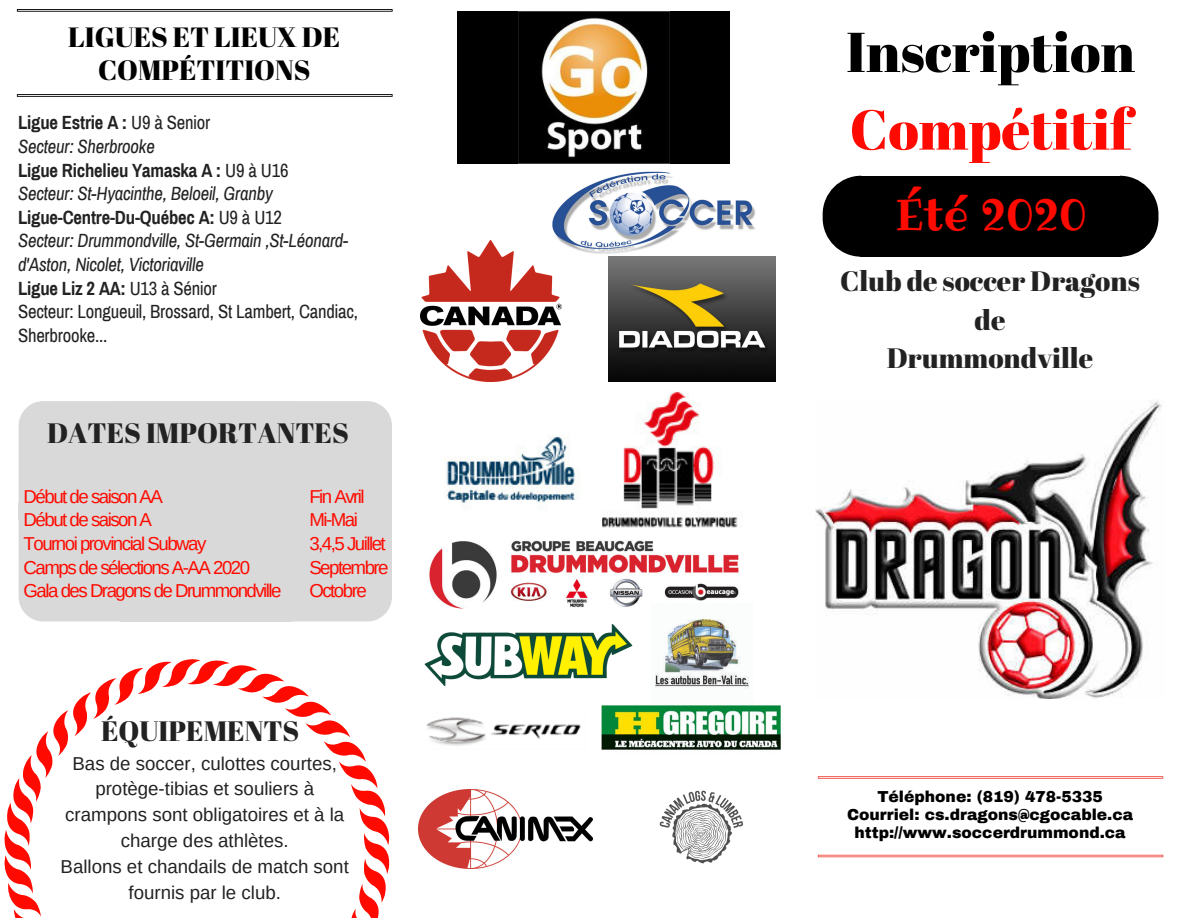
<style>
.page{position:relative;width:1188px;height:918px;background:#fff}
.page>*{position:absolute;margin:0;border:0;box-sizing:border-box;transform-origin:0 0}
.t1{font:55.95px "Abril Fatface";color:#000}
.t2{font:55.95px "Abril Fatface";color:#ff0a00}
.t3{font:43.65px "Ribeye";color:#ff0a00}
.t4{font:28.05px/38.2px "Abril Fatface";color:#222;text-align:center}
.t5{font:27.9px/32.7px "Abril Fatface";color:#000;text-align:center}
.t6{font:italic 18.75px/23.7px "Archivo Narrow";letter-spacing:-.01em;color:#222}
.t7{font:18.75px/23.7px "Arimo";letter-spacing:-.08em;color:#ff0a00}
.t8{font:18.75px/25.8px "Arimo";color:#222;text-align:center}
.t9{font:900 15.6px/18px "Archivo";color:#000;text-align:center}
.s1{font-weight:700;font-style:normal}
.s2{font-style:normal}
</style>
<div class="page">
<div style="left:860px;top:176px;width:261px;height:80px;background:#000"></div>
<svg style="left:1121px;top:176px;width:37px;height:80px"></svg>
<svg style="left:823px;top:176px;width:37px;height:80px"></svg>
<hr style="left:818px;top:776px;width:345px;height:3px;background:#ef4136">
<hr style="left:818px;top:855px;width:345px;height:2px;background:#ef4136">
<div style="left:19px;top:401px;width:98px;height:103px;background:#d9d9d9"></div>
<div style="left:117px;top:401px;width:175px;height:105px;background:#d9d9d9"></div>
<div style="left:292px;top:401px;width:100px;height:103px;background:#d9d9d9"></div>
<div style="left:19px;top:504px;width:103px;height:16px;background:#d9d9d9"></div>
<div style="left:119px;top:504px;width:173px;height:16px;background:#d9d9d9"></div>
<div style="left:289px;top:504px;width:103px;height:16px;background:#d9d9d9"></div>
<div style="left:19px;top:520px;width:102px;height:102px;background:#d9d9d9"></div>
<div style="left:121px;top:519px;width:171px;height:103px;background:#d9d9d9"></div>
<div style="left:292px;top:520px;width:100px;height:102px;background:#d9d9d9"></div>
<svg style="left:4px;top:659px;width:385px;height:259px"></svg>
<svg style="left:17px;top:9px;width:376px;height:3px"></svg>
<svg style="left:17px;top:94px;width:376px;height:3px"></svg>
<div style="left:458px;top:11px;width:272px;height:153px;background:#000"></div>
<img style="left:519px;top:11px;width:150px;height:147px">
<img style="left:421px;top:241px;width:140px;height:140px">
<img style="left:543px;top:171px;width:213px;height:90px">
<img style="left:609px;top:256px;width:166px;height:125px">
<img style="left:601px;top:705px;width:180px;height:45px">
<img style="left:424px;top:624px;width:209px;height:62px">
<img style="left:816px;top:400px;width:346px;height:299px">
<img style="left:445px;top:392px;width:293px;height:136px">
<img style="left:429px;top:540px;width:310px;height:69px">
<img style="left:659px;top:790px;width:84px;height:74px">
<img style="left:418px;top:790px;width:175px;height:78px">
<img style="left:426px;top:717px;width:155px;height:29px">
<img style="left:651px;top:603px;width:98px;height:86px">
<h3 class="t5" style="left:68px;top:20px;width:274px">LIGUES ET LIEUX DE<br>COMPÉTITIONS</h3>
<p class="t6" style="left:18px;top:111px;width:342px"><span class="s1">Ligue Estrie A :</span> <span class="s2">U9 à Senior<br></span>Secteur: Sherbrooke<br><span class="s1">Ligue Richelieu Yamaska A :</span> <span class="s2">U9 à U16<br></span>Secteur: St-Hyacinthe, Beloeil, Granby <span class="s1">Ligue-Centre-Du-Québec A:</span> <span class="s2">U9 à U12<br></span>Secteur: Drummondville, St-Germain ,St-Léonard&shy;d'Aston, Nicolet, Victoriaville<br><span class="s1">Ligue Liz 2 AA:</span> <span class="s2">U13 à Sénior<br>Secteur: Longueuil, Brossard, St Lambert, Candiac, Sherbrooke...</span></p>
<h3 class="t4" style="left:47px;top:413px;width:303px">DATES IMPORTANTES</h3>
<p class="t7" style="left:24px;top:485px;width:259px">Début de saison AA<br>Début de saison A<br>Tournoi provincial Subway<br>Camps de sélections A-AA 2020<br>Gala des Dragons de Drummondville</p>
<p class="t7" style="left:309px;top:484px;width:81px">Fin Avril<br>Mi-Mai<br>3,4,5 Juillet<br>Septembre<br>Octobre</p>
<h3 class="t4" style="left:101px;top:711px;width:200px">ÉQUIPEMENTS</h3>
<p class="t8" style="left:61px;top:750px;width:290px">Bas de soccer, culottes courtes, protège-tibias et souliers à crampons sont obligatoires et à la charge des athlètes.<br>Ballons et chandails de match sont fournis par le club.</p>
<h1 class="t1" style="left:846px;top:13px;width:290px">Inscription</h1>
<h1 class="t2" style="left:850px;top:90px;width:283px">Compétitif</h1>
<h2 class="t3" style="left:895px;top:184px;width:194px">Été 2020</h2>
<h3 class="t4" style="left:840px;top:261px;width:301px">Club de soccer Dragons de<br>Drummondville</h3>
<p class="t9" style="left:847px;top:788px;width:288px">Téléphone: (819) 478-5335<br>Courriel: cs.dragons@cgocable.ca http://www.soccerdrummond.ca</p>
</div>
